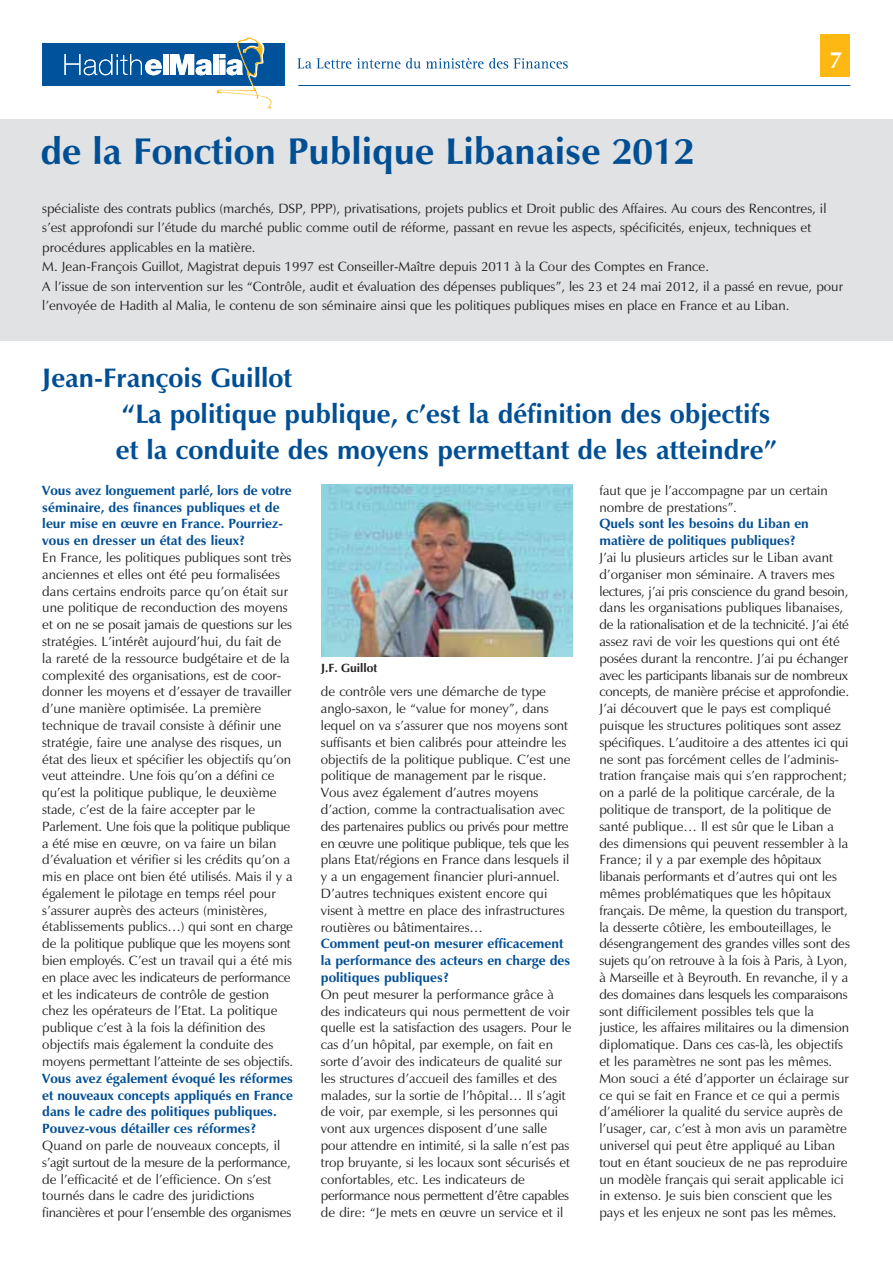
<style>
.page{position:relative;width:893px;height:1263px;background:#fff}
.page>*{position:absolute;margin:0;border:0;box-sizing:border-box;transform-origin:0 0}
.t1{font:700 37.5px "Zapf Humanist 601 BT";color:#004e94}
.t2{font:700 27px/36px "Zapf Humanist 601 BT";color:#004e94}
.t3{font:700 24px "Zapf Humanist 601 BT";color:#fff}
.t4{font:13.5px/16.8px "Zapf Humanist 601 BT";color:#231f20}
.t5{font:700 13.5px/16.8px "Zapf Humanist 601 BT";color:#004e94}
.t6{font:700 12px "Zapf Humanist 601 BT";color:#231f20}
</style>
<div class="page">
<div style="left:0;top:119px;width:892px;height:221px;background:#e1e2e3"></div>
<div style="left:42px;top:43px;width:243px;height:43px;background:#00539b"></div>
<svg style="left:297px;top:58px;width:54px;height:11px"></svg>
<svg style="left:357px;top:58px;width:43px;height:11px"></svg>
<svg style="left:406px;top:58px;width:162px;height:11px"></svg>
<svg style="left:65px;top:54px;width:97px;height:21px"></svg>
<div style="left:163px;top:54px;width:6px;height:21px;background:#fff"></div>
<svg style="left:170px;top:37px;width:102px;height:72px"></svg>
<hr style="left:298px;top:85px;width:552px;height:1px;background:#00539b">
<div style="left:820px;top:34px;width:30px;height:43px;background:#fdb813"></div>
<img style="left:321px;top:485px;width:251px;height:172px">
<h3 class="t3" style="left:829px;top:51px;width:15px">7</h3>
<h1 class="t1" style="left:41px;top:138px;width:655px">de la Fonction Publique Libanaise 2012</h1>
<p class="t4" style="left:42px;top:200px;width:802px;line-height:19.5px">spécialiste des contrats publics (marchés, DSP, PPP), privatisations, projets publics et Droit public des Affaires. Au cours des Rencontres, il s’est approfondi sur l’étude du marché public comme outil de réforme, passant en revue les aspects, spécificités, enjeux, techniques et procédures applicables en la matière.<br>M. Jean-François Guillot, Magistrat depuis 1997 est Conseiller-Maître depuis 2011 à la Cour des Comptes en France.<br>A l’issue de son intervention sur les “Contrôle, audit et évaluation des dépenses publiques”, les 23 et 24 mai 2012, il a passé en revue, pour l’envoyée de Hadith al Malia, le contenu de son séminaire ainsi que les politiques publiques mises en place en France et au Liban.</p>
<h2 class="t2" style="left:116px;top:364px;width:662px;text-indent:-74px">Jean-François Guillot<br>“La politique publique, c’est la définition des objectifs et la conduite des moyens permettant de les atteindre”</h2>
<p class="t5" style="left:42px;top:483px;width:251px">Vous avez longuement parlé, lors de votre séminaire, des finances publiques et de leur mise en œuvre en France. Pourriez&shy;vous en dresser un état des lieux?</p>
<p class="t4" style="left:42px;top:550px;width:252px">En France, les politiques publiques sont très anciennes et elles ont été peu formalisées dans certains endroits parce qu’on était sur une politique de reconduction des moyens et on ne se posait jamais de questions sur les stratégies. L’intérêt aujourd’hui, du fait de la rareté de la ressource budgétaire et de la complexité des organisations, est de coor&shy;donner les moyens et d’essayer de travailler d’une manière optimisée. La première technique de travail consiste à définir une stratégie, faire une analyse des risques, un état des lieux et spécifier les objectifs qu’on veut atteindre. Une fois qu’on a défini ce qu’est la politique publique, le deuxième stade, c’est de la faire accepter par le Parlement. Une fois que la politique publique a été mise en œuvre, on va faire un bilan d’évaluation et vérifier si les crédits qu’on a mis en place ont bien été utilisés. Mais il y a également le pilotage en temps réel pour s’assurer auprès des acteurs (ministères, établissements publics…) qui sont en charge de la politique publique que les moyens sont bien employés. C’est un travail qui a été mis en place avec les indicateurs de performance et les indicateurs de contrôle de gestion chez les opérateurs de l’Etat. La politique publique c’est à la fois la définition des objectifs mais également la conduite des moyens permettant l’atteinte de ses objectifs.</p>
<p class="t5" style="left:42px;top:1071px;width:252px">Vous avez également évoqué les réformes et nouveaux concepts appliqués en France dans le cadre des politiques publiques.<br>Pouvez-vous détailler ces réformes?</p>
<p class="t4" style="left:42px;top:1138px;width:250px">Quand on parle de nouveaux concepts, il s’agit surtout de la mesure de la performance, de l’efficacité et de l’efficience. On s’est tournés dans le cadre des juridictions financières et pour l’ensemble des organismes</p>
<p class="t4" style="left:599px;top:483px;width:230px">faut que je l’accompagne par un certain nombre de prestations”.</p>
<p class="t5" style="left:599px;top:517px;width:211px">Quels sont les besoins du Liban en matière de politiques publiques?</p>
<p class="t4" style="left:599px;top:550px;width:252px">J’ai lu plusieurs articles sur le Liban avant d’organiser mon séminaire. A travers mes lectures, j’ai pris conscience du grand besoin, dans les organisations publiques libanaises, de la rationalisation et de la technicité. J’ai été assez ravi de voir les questions qui ont été posées durant la rencontre. J’ai pu échanger avec les participants libanais sur de nombreux concepts, de manière précise et approfondie.<br>J’ai découvert que le pays est compliqué puisque les structures politiques sont assez spécifiques. L’auditoire a des attentes ici qui ne sont pas forcément celles de l’adminis&shy;tration française mais qui s’en rapprochent; on a parlé de la politique carcérale, de la politique de transport, de la politique de santé publique… Il est sûr que le Liban a des dimensions qui peuvent ressembler à la France; il y a par exemple des hôpitaux libanais performants et d’autres qui ont les mêmes problématiques que les hôpitaux français. De même, la question du transport, la desserte côtière, les embouteillages, le désengrangement des grandes villes sont des sujets qu’on retrouve à la fois à Paris, à Lyon, à Marseille et à Beyrouth. En revanche, il y a des domaines dans lesquels les comparaisons sont difficilement possibles tels que la justice, les affaires militaires ou la dimension diplomatique. Dans ces cas-là, les objectifs et les paramètres ne sont pas les mêmes.<br>Mon souci a été d’apporter un éclairage sur ce qui se fait en France et ce qui a permis d’améliorer la qualité du service auprès de l’usager, car, c’est à mon avis un paramètre universel qui peut être appliqué au Liban tout en étant soucieux de ne pas reproduire un modèle français qui serait applicable ici in extenso. Je suis bien conscient que les pays et les enjeux ne sont pas les mêmes.</p>
<p class="t6" style="left:321px;top:664px;width:58px">J.F. Guillot</p>
<p class="t4" style="left:321px;top:685px;width:251px">de contrôle vers une démarche de type anglo-saxon, le “value for money”, dans lequel on va s’assurer que nos moyens sont suffisants et bien calibrés pour atteindre les objectifs de la politique publique. C’est une politique de management par le risque.<br>Vous avez également d’autres moyens d’action, comme la contractualisation avec des partenaires publics ou privés pour mettre en œuvre une politique publique, tels que les plans Etat/régions en France dans lesquels il y a un engagement financier pluri-annuel.<br>D’autres techniques existent encore qui visent à mettre en place des infrastructures routières ou bâtimentaires…</p>
<p class="t5" style="left:321px;top:937px;width:251px">Comment peut-on mesurer efficacement la performance des acteurs en charge des politiques publiques?</p>
<p class="t4" style="left:321px;top:987px;width:252px">On peut mesurer la performance grâce à des indicateurs qui nous permettent de voir quelle est la satisfaction des usagers. Pour le cas d’un hôpital, par exemple, on fait en sorte d’avoir des indicateurs de qualité sur les structures d’accueil des familles et des malades, sur la sortie de l’hôpital… Il s’agit de voir, par exemple, si les personnes qui vont aux urgences disposent d’une salle pour attendre en intimité, si la salle n’est pas trop bruyante, si les locaux sont sécurisés et confortables, etc. Les indicateurs de performance nous permettent d’être capables de dire: “Je mets en œuvre un service et il</p>
</div>
